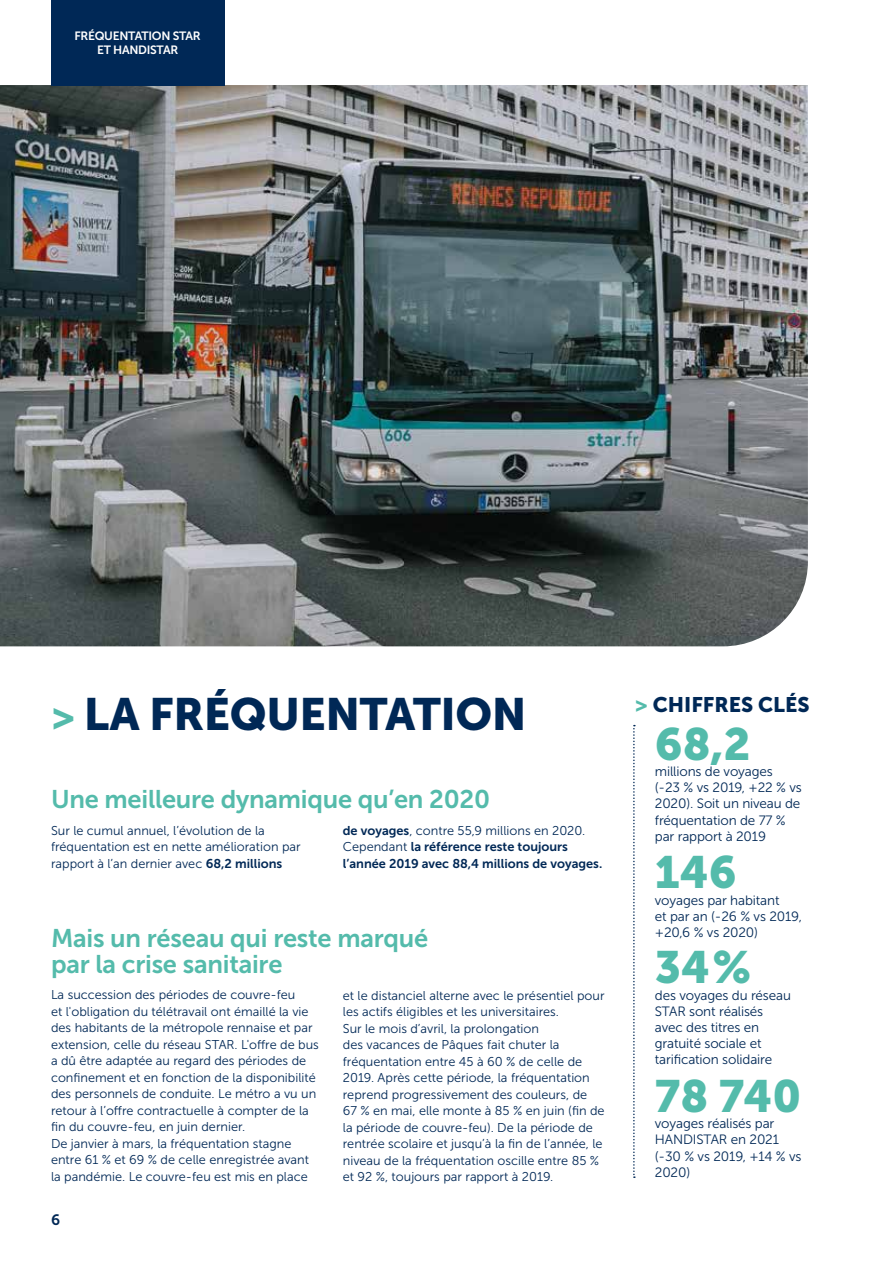
<style>
.page{position:relative;width:893px;height:1263px;background:#fff}
.page>*{position:absolute;margin:0;border:0;box-sizing:border-box;transform-origin:0 0}
.t1{font:45px "Museo Sans 900";letter-spacing:-.01em;color:#002856}
.t2{font:45px "Museo Sans 900";color:#54bbab}
.t3{font:25.5px/25.5px "Museo Sans 700";letter-spacing:-.01em;color:#54bbab}
.t4{font:21px "Museo Sans 900";color:#002856}
.t5{font:15px "Museo Sans 700";color:#002856}
.t6{font:13.5px/16.2px "Museo Sans 300";letter-spacing:-.01em;color:#002856}
.t7{font:12.75px/16.5px "Museo Sans 300";color:#002856}
.t8{font:12.75px/16.5px "Museo Sans 700";color:#002856}
.t9{font:12px/14.4px "Museo Sans 700";letter-spacing:-.025em;color:#fff;text-align:center}
.s1{font-size:39px;color:#54bbab}
.s2{font-family:"Museo Sans 700"}
.s3{font-family:"Museo Sans 300"}
.s4{color:#54bbab}
</style>
<div class="page">
<img style="left:0;top:85px;width:808px;height:561px">
<div style="left:51px;top:0;width:173px;height:85px;background:#002856"></div>
<svg style="left:633px;top:725px;width:2px;height:453px"></svg>
<p class="t9" style="left:74px;top:28px;width:128px">FRÉQUENTATION STAR<br>ET HANDISTAR</p>
<h1 class="t1" style="left:51px;top:688px;width:477px"><span class="s1">&gt;</span> LA FRÉQUENTATION</h1>
<h2 class="t3" style="left:51px;top:787px;width:441px">Une meilleure dynamique qu’en 2020</h2>
<p class="t7" style="left:51px;top:822px;width:251px">Sur le cumul annuel, l’évolution de la fréquentation est en nette amélioration par rapport à l’an dernier avec <span class="s2">68,2 millions</span></p>
<p class="t7" style="left:343px;top:822px;width:244px"><span class="s2">de voyages</span>, contre 55,9 millions en 2020.</p>
<p class="t8" style="left:343px;top:839px;width:261px"><span class="s3">Cependant</span> la référence reste toujours l’année 2019 avec 88,4 millions de voyages.</p>
<h2 class="t3" style="left:51px;top:926px;width:379px">Mais un réseau qui reste marqué par la crise sanitaire</h2>
<p class="t7" style="left:51px;top:987px;width:269px">La succession des périodes de couvre-feu<br>et l'obligation du télétravail ont émaillé la vie des habitants de la métropole rennaise et par extension, celle du réseau STAR. L'offre de bus a dû être adaptée au regard des périodes de confinement et en fonction de la disponibilité des personnels de conduite. Le métro a vu un retour à l’offre contractuelle à compter de la fin du couvre-feu, en juin dernier.<br>De janvier à mars, la fréquentation stagne entre 61 % et 69 % de celle enregistrée avant la pandémie. Le couvre-feu est mis en place</p>
<p class="t7" style="left:343px;top:987px;width:263px">et le distanciel alterne avec le présentiel pour les actifs éligibles et les universitaires.<br>Sur le mois d’avril, la prolongation<br>des vacances de Pâques fait chuter la fréquentation entre 45 à 60 % de celle de 2019. Après cette période, la fréquentation reprend progressivement des couleurs, de 67 % en mai, elle monte à 85 % en juin (fin de la période de couvre-feu). De la période de rentrée scolaire et jusqu’à la fin de l’année, le niveau de la fréquentation oscille entre 85 % et 92 %, toujours par rapport à 2019.</p>
<p class="t5" style="left:51px;top:1211px;width:11px">6</p>
<h3 class="t4" style="left:635px;top:693px;width:176px"><span class="s4">&gt;</span> CHIFFRES CLÉS</h3>
<h1 class="t2" style="left:655px;top:718px;width:97px">68,2</h1>
<p class="t6" style="left:655px;top:763px;width:148px">millions de voyages<br>(-23 % vs 2019, +22 % vs<br>2020). Soit un niveau de fréquentation de 77 % par rapport à 2019</p>
<h1 class="t2" style="left:655px;top:847px;width:83px">146</h1>
<p class="t6" style="left:655px;top:892px;width:149px">voyages par habitant<br>et par an (-26 % vs 2019, +20,6 % vs 2020)</p>
<h1 class="t2" style="left:655px;top:942px;width:98px">34%</h1>
<p class="t6" style="left:655px;top:987px;width:138px">des voyages du réseau<br>STAR sont réalisés avec des titres en gratuité sociale et tarification solidaire</p>
<h1 class="t2" style="left:655px;top:1071px;width:148px">78 740</h1>
<p class="t6" style="left:655px;top:1115px;width:148px">voyages réalisés par<br>HANDISTAR en 2021 (-30 % vs 2019, +14 % vs<br>2020)</p>
</div>
